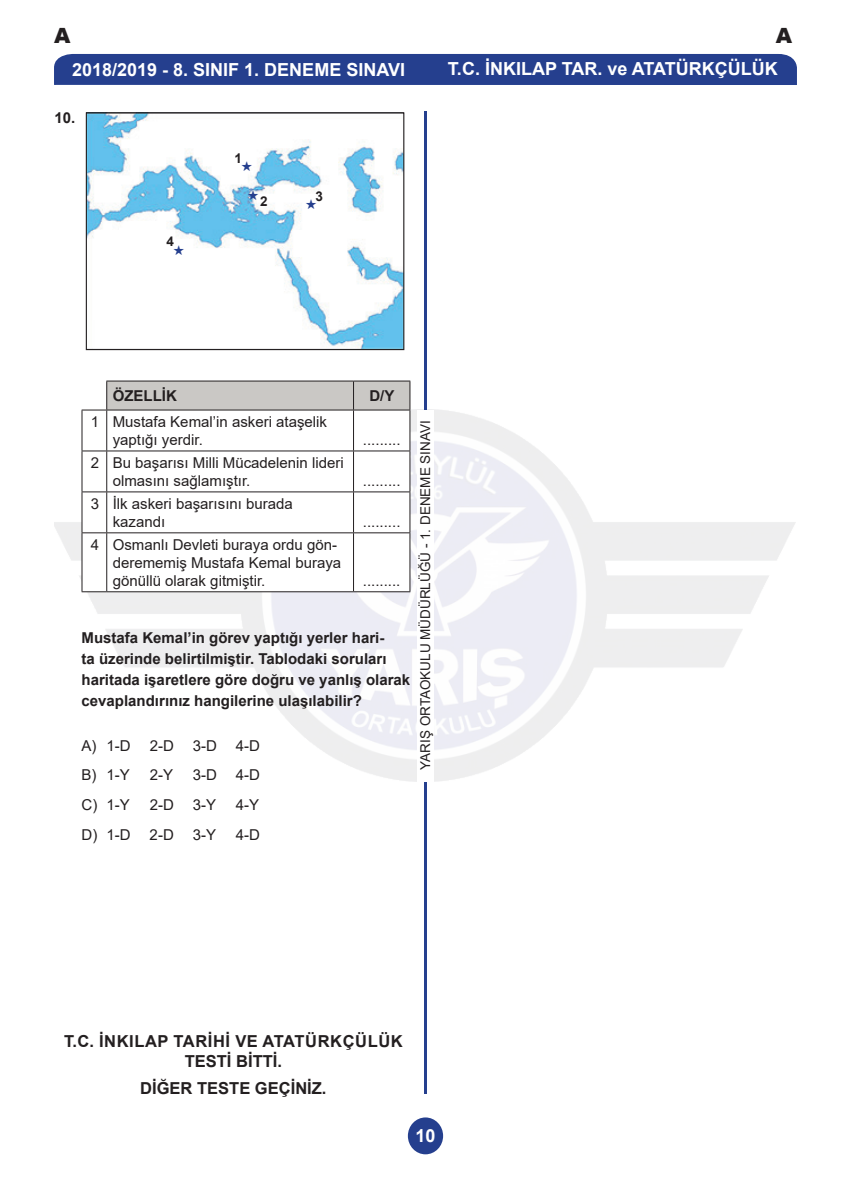
<style>
.page{position:relative;width:851px;height:1191px;background:#fff}
.page>*{position:absolute;margin:0;border:0;box-sizing:border-box;transform-origin:0 0}
.t1{font:900 21px "Arial";color:#231f20}
.t2{font:700 18px "Arial";color:#fff}
.t3{font:700 16.5px/19.8px "Arial";color:#231f20;text-align:right}
.t4{font:15px/18px "Arial";color:#231f20}
.t5{font:700 15px/21px "Arial";color:#231f20}
.t6{font:13.5px "Arial";color:#231f20}
.t7{font:700 13.5px "Arial";color:#231f20}
</style>
<div class="page">
<div style="left:408px;top:1117px;width:35px;height:37px;background:#253f8e;border-radius:50%"></div>
<hr style="left:424px;top:112px;width:3px;height:982px;background:#253f8e">
<div style="left:417px;top:410px;width:16px;height:371px;background:#fff"></div>
<div style="left:54px;top:54px;width:743px;height:31px;background:#253f8e"></div>
<img style="left:88px;top:114px;width:314px;height:234px">
<div style="left:86px;top:112px;width:318px;height:238px;border:1px solid #231f20"></div>
<svg style="left:83px;top:411px;width:326px;height:180px"></svg>
<svg style="left:82px;top:381px;width:328px;height:30px;background:#c7c5c2"></svg>
<hr style="left:82px;top:410px;width:1px;height:40px;background:#231f20">
<hr style="left:107px;top:410px;width:246px;height:1px;background:#231f20">
<hr style="left:106px;top:410px;width:1px;height:40px;background:#231f20">
<hr style="left:353px;top:410px;width:57px;height:1px;background:#231f20">
<hr style="left:353px;top:410px;width:1px;height:40px;background:#231f20">
<hr style="left:409px;top:410px;width:1px;height:40px;background:#231f20">
<svg style="left:82px;top:450px;width:25px;height:1px"></svg>
<hr style="left:82px;top:451px;width:1px;height:40px;background:#231f20">
<hr style="left:107px;top:450px;width:246px;height:1px;background:#231f20">
<hr style="left:106px;top:451px;width:1px;height:40px;background:#231f20">
<hr style="left:353px;top:450px;width:57px;height:1px;background:#231f20">
<hr style="left:353px;top:451px;width:1px;height:40px;background:#231f20">
<hr style="left:409px;top:451px;width:1px;height:40px;background:#231f20">
<svg style="left:82px;top:491px;width:25px;height:1px"></svg>
<hr style="left:82px;top:492px;width:1px;height:40px;background:#231f20">
<hr style="left:107px;top:491px;width:246px;height:1px;background:#231f20">
<hr style="left:106px;top:492px;width:1px;height:40px;background:#231f20">
<hr style="left:353px;top:491px;width:57px;height:1px;background:#231f20">
<hr style="left:353px;top:492px;width:1px;height:40px;background:#231f20">
<hr style="left:409px;top:492px;width:1px;height:40px;background:#231f20">
<svg style="left:82px;top:532px;width:25px;height:1px"></svg>
<hr style="left:82px;top:533px;width:1px;height:58px;background:#231f20">
<hr style="left:107px;top:532px;width:246px;height:1px;background:#231f20">
<hr style="left:106px;top:533px;width:1px;height:58px;background:#231f20">
<hr style="left:353px;top:532px;width:57px;height:1px;background:#231f20">
<hr style="left:353px;top:533px;width:1px;height:58px;background:#231f20">
<hr style="left:409px;top:533px;width:1px;height:58px;background:#231f20">
<svg style="left:82px;top:591px;width:25px;height:1px"></svg>
<hr style="left:107px;top:591px;width:246px;height:1px;background:#231f20">
<hr style="left:353px;top:591px;width:57px;height:1px;background:#231f20">
<svg style="left:241px;top:161px;width:11px;height:10px"></svg>
<svg style="left:248px;top:190px;width:10px;height:10px"></svg>
<svg style="left:306px;top:199px;width:10px;height:10px"></svg>
<svg style="left:174px;top:245px;width:10px;height:10px"></svg>
<h1 class="t1" style="left:54px;top:21px;width:18px">A</h1>
<h1 class="t1" style="left:775px;top:21px;width:18px">A</h1>
<p class="t2" style="left:72px;top:57px;width:334px">2018/2019 - 8. SINIF 1. DENEME SINAVI</p>
<p class="t2" style="left:448px;top:56px;width:331px">T.C. İNKILAP TAR. ve ATATÜRKÇÜLÜK</p>
<p class="t5" style="left:55px;top:107px;width:22px">10.</p>
<p class="t7" style="left:166px;top:232px;width:9px">4</p>
<p class="t7" style="left:234px;top:149px;width:9px">1</p>
<p class="t7" style="left:260px;top:191px;width:9px">2</p>
<p class="t7" style="left:315px;top:187px;width:9px">3</p>
<p class="t5" style="left:113px;top:385px;width:66px">ÖZELLİK</p>
<p class="t5" style="left:369px;top:385px;width:27px">D/Y</p>
<p class="t4" style="left:113px;top:412px;width:216px;text-indent:-22px">1 Mustafa Kemal’in askeri ataşelik yaptığı yerdir.</p>
<p class="t6" style="left:416px;top:769px;width:351px;rotate:-90deg">YARIŞ ORTAOKULU MÜDÜRLÜĞÜ - 1. DENEME SINAVI</p>
<p class="t4" style="left:363px;top:430px;width:39px">.........</p>
<p class="t4" style="left:113px;top:453px;width:232px;text-indent:-22px">2 Bu başarısı Milli Mücadelenin lideri olmasını sağlamıştır.</p>
<p class="t4" style="left:363px;top:471px;width:39px">.........</p>
<p class="t4" style="left:113px;top:494px;width:182px;text-indent:-22px">3 İlk askeri başarısını burada kazandı</p>
<p class="t4" style="left:363px;top:512px;width:39px">.........</p>
<p class="t4" style="left:113px;top:535px;width:230px;text-indent:-22px">4 Osmanlı Devleti buraya ordu gön&shy;derememiş Mustafa Kemal buraya gönüllü olarak gitmiştir.</p>
<p class="t4" style="left:363px;top:571px;width:39px">.........</p>
<p class="t5" style="left:82px;top:627px;width:330px">Mustafa Kemal’in görev yaptığı yerler hari-<br>ta üzerinde belirtilmiştir. Tablodaki soruları haritada işaretlere göre doğru ve yanlış olarak cevaplandırınız hangilerine ulaşılabilir?</p>
<p class="t4" style="left:82px;top:736px;width:51px">A) 1-D</p>
<p class="t4" style="left:150px;top:736px;width:26px">2-D</p>
<p class="t4" style="left:193px;top:736px;width:26px">3-D</p>
<p class="t4" style="left:236px;top:736px;width:26px">4-D</p>
<p class="t4" style="left:81px;top:766px;width:50px">B) 1-Y</p>
<p class="t4" style="left:150px;top:766px;width:25px">2-Y</p>
<p class="t4" style="left:193px;top:766px;width:26px">3-D</p>
<p class="t4" style="left:236px;top:766px;width:26px">4-D</p>
<p class="t4" style="left:81px;top:795px;width:50px">C) 1-Y</p>
<p class="t4" style="left:150px;top:795px;width:26px">2-D</p>
<p class="t4" style="left:193px;top:795px;width:25px">3-Y</p>
<p class="t4" style="left:236px;top:795px;width:25px">4-Y</p>
<p class="t4" style="left:81px;top:825px;width:51px">D) 1-D</p>
<p class="t4" style="left:150px;top:825px;width:26px">2-D</p>
<p class="t4" style="left:193px;top:825px;width:25px">3-Y</p>
<p class="t4" style="left:236px;top:825px;width:26px">4-D</p>
<p class="t3" style="left:64px;top:1031px;width:52px">t.c. İnkılap</p>
<p class="t3" style="left:173px;top:1031px;width:20px">Tari</p>
<p class="t3" style="left:185px;top:1031px;width:102px">hi ve Atatürkçülük<br>TESTİ BİTTİ.</p>
<p class="t3" style="left:140px;top:1078px;width:188px">DİĞER TESTE GEÇİNİZ.</p>
<p class="t2" style="left:415px;top:1122px;width:22px">10</p>
</div>
